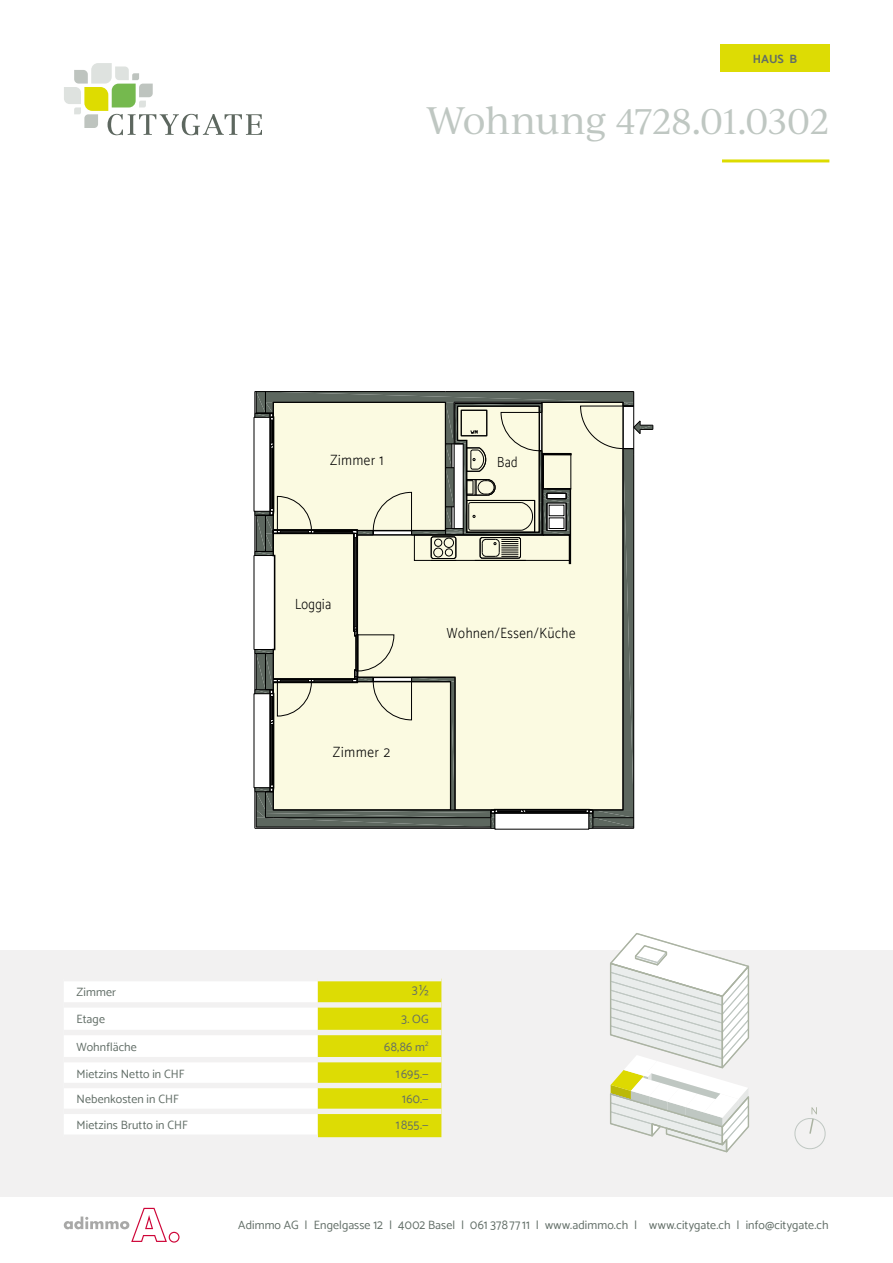
<style>
.page{position:relative;width:893px;height:1263px;background:#fff}
.page>*{position:absolute;margin:0;border:0;box-sizing:border-box;transform-origin:0 0}
.t1{font:34.2px "Ivy Journal";letter-spacing:-.02em;color:#bfc7c2}
.t2{font:300 14.85px "Catamaran";letter-spacing:.05em;color:#000;scale:.87 1}
.t3{font:300 14.85px "Catamaran";letter-spacing:.05em;color:#000;scale:.89 1}
.t4{font:300 14.85px "Catamaran";letter-spacing:.05em;color:#000;scale:.9 1}
.t5{font:300 14.85px "Catamaran";letter-spacing:.05em;color:#000;scale:.84 1}
.t6{font:300 14.85px "Catamaran";letter-spacing:.05em;color:#000;scale:.83 1}
.t7{font:13.2px "Catamaran";letter-spacing:.025em;color:#616d66;scale:.91 1}
.t8{font:12px "Catamaran";letter-spacing:.01em;color:#616d66}
.t9{font:700 12px "Catamaran";color:#616d66}
.s1{font-size:36.75px}
.s2{font-size:12px}
.s3{font-size:13.2px}
</style>
<div class="page">
<div style="left:0;top:950px;width:893px;height:247px;background:#f2f1f1"></div>
<div style="left:720px;top:45px;width:109px;height:27px;background:#dddc04"></div>
<hr style="left:722px;top:159px;width:107px;height:3px;background:#dddc00">
<svg style="left:64px;top:1208px;width:116px;height:34px"></svg>
<svg style="left:64px;top:981px;width:377px;height:156px"></svg>
<div style="left:64px;top:1002px;width:254px;height:5px;background:#f2f1f1"></div>
<div style="left:318px;top:1002px;width:123px;height:5px;background:#f2f1f1"></div>
<div style="left:64px;top:1030px;width:254px;height:5px;background:#f2f1f1"></div>
<div style="left:318px;top:1030px;width:123px;height:5px;background:#f2f1f1"></div>
<div style="left:64px;top:1057px;width:254px;height:5px;background:#f2f1f1"></div>
<div style="left:318px;top:1057px;width:123px;height:5px;background:#f2f1f1"></div>
<div style="left:64px;top:1083px;width:254px;height:5px;background:#f2f1f1"></div>
<div style="left:318px;top:1083px;width:123px;height:5px;background:#f2f1f1"></div>
<div style="left:64px;top:1109px;width:254px;height:5px;background:#f2f1f1"></div>
<div style="left:318px;top:1109px;width:123px;height:5px;background:#f2f1f1"></div>
<div style="left:64px;top:1134px;width:254px;height:6px;background:#f2f1f1"></div>
<svg style="left:794px;top:1107px;width:32px;height:42px"></svg>
<svg style="left:610px;top:933px;width:140px;height:220px"></svg>
<hr style="left:446px;top:391px;width:188px;height:1px;background:#000">
<hr style="left:255px;top:391px;width:191px;height:1px;background:#000">
<svg style="left:254px;top:392px;width:400px;height:438px;background:#dcdcc9"></svg>
<div style="left:466px;top:500px;width:69px;height:32px;border:1px solid #000"></div>
<div style="left:414px;top:535px;width:156px;height:26px;border:1px solid #000"></div>
<div style="left:480px;top:537px;width:41px;height:21px;border:1px solid #000;border-radius:2px"></div>
<div style="left:431px;top:537px;width:25px;height:22px;border:1px solid #000;border-radius:2px"></div>
<div style="left:543px;top:454px;width:28px;height:35px;border:1px solid #000"></div>
<svg style="left:64px;top:63px;width:197px;height:72px"></svg>
<p class="t9" style="left:753px;top:52px;width:46px">HAUS B</p>
<h1 class="t1" style="left:426px;top:97px;width:405px"><span class="s1">Wohnung</span> 4728<span class="s1">.</span>01<span class="s1">.</span>0302</h1>
<p class="t3" style="left:330px;top:451px;width:62px">Zimmer 1</p>
<p class="t6" style="left:497px;top:453px;width:26px">Bad</p>
<p class="t5" style="left:295px;top:596px;width:44px">Loggia</p>
<p class="t4" style="left:333px;top:743px;width:65px">Zimmer 2</p>
<p class="t2" style="left:447px;top:624px;width:149px">Wohnen/Essen/Küche</p>
<p class="t8" style="left:77px;top:985px;width:41px">Zimmer</p>
<p class="t7" style="left:412px;top:982px;width:20px">3<span class="s2">½</span></p>
<p class="t8" style="left:77px;top:1012px;width:30px">Etage</p>
<p class="t8" style="left:401px;top:1012px;width:29px"><span class="s3">3</span>. OG</p>
<p class="t8" style="left:77px;top:1039px;width:62px">Wohnfläche</p>
<p class="t7" style="left:384px;top:1038px;width:50px">68<span class="s2">,</span>86 <span class="s2">m</span><sup>2</sup></p>
<p class="t8" style="left:77px;top:1066px;width:110px">Mietzins Netto in CHF</p>
<p class="t7" style="left:396px;top:1065px;width:38px">1 695<span class="s2">.—</span></p>
<p class="t8" style="left:77px;top:1092px;width:104px">Nebenkosten in CHF</p>
<p class="t7" style="left:402px;top:1091px;width:30px">160<span class="s2">.—</span></p>
<p class="t8" style="left:77px;top:1118px;width:113px">Mietzins Brutto in CHF</p>
<p class="t7" style="left:396px;top:1117px;width:38px">1855<span class="s2">.—</span></p>
<p class="t8" style="left:238px;top:1217px;width:592px">Adimmo AG | Engelgasse <span class="s3">12</span> | <span class="s3">4002</span> Basel | <span class="s3">061 378 77 11</span> | www.adimmo.ch | www.citygate.ch | info@citygate.ch</p>
</div>
